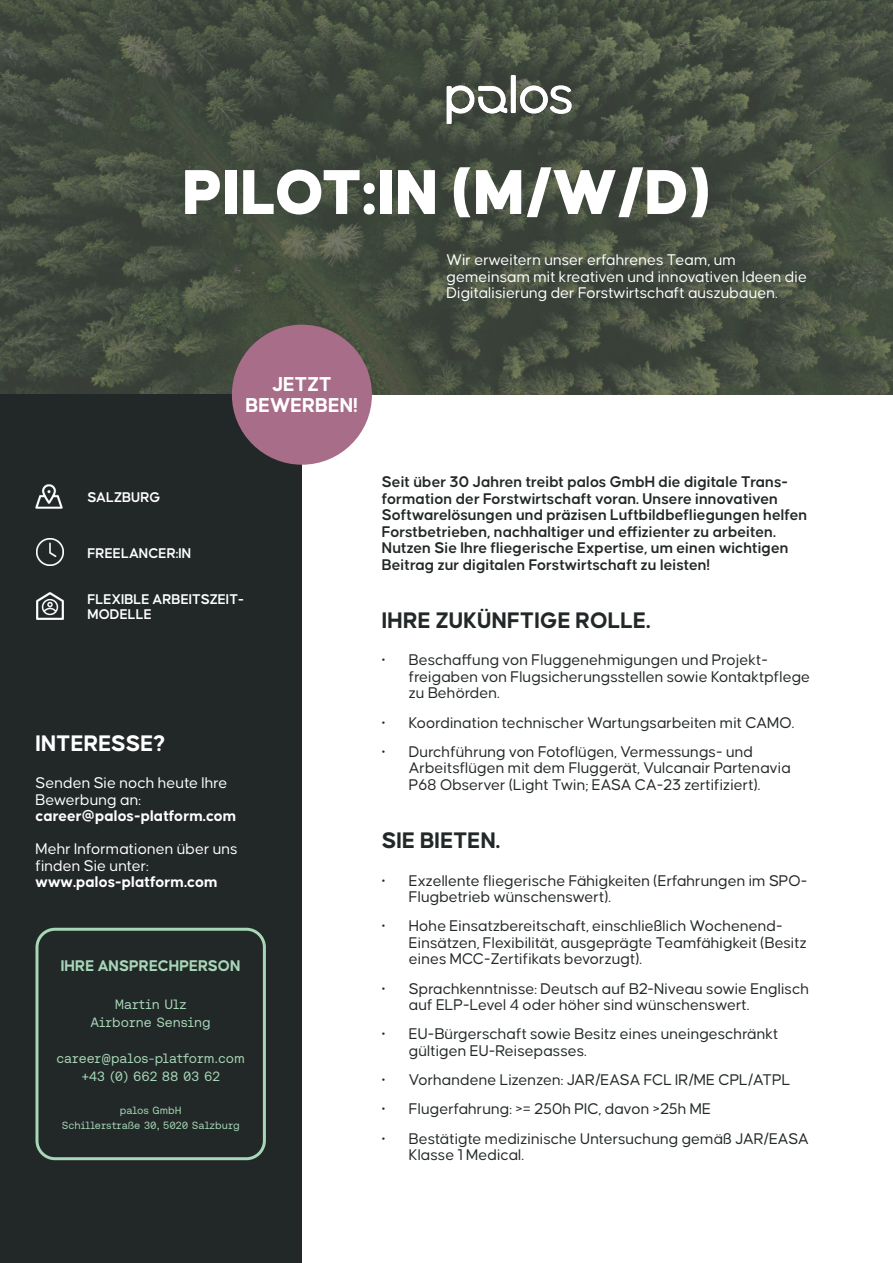
<style>
.page{position:relative;width:893px;height:1263px;background:#fff}
.page>*{position:absolute;margin:0;border:0;box-sizing:border-box;transform-origin:0 0}
.t1{font:900 67.5px "Causten";color:#fff}
.t2{font:700 24px "Causten";color:#222727}
.t3{font:700 24px "Causten";color:#fff}
.t4{font:700 21.45px/21.5px "Causten";color:#fff;text-align:center}
.t5{font:16.5px/16.5px "Causten";color:#222727}
.t6{font:600 16.5px/16.5px "Causten";color:#222727}
.t7{font:16.5px/16.5px "Causten";color:#fff}
.t8{font:700 16.5px "Causten";color:#a7d7b8}
.t9{font:600 15px/15px "Causten";color:#fff}
.t10{font:13.5px "Aeonik Fono";color:#a7d7b8}
.t11{font:10.5px/15px "Aeonik Fono";color:#a7d7b8;text-align:center}
.s1{font-weight:700}
</style>
<div class="page">
<svg style="left:0;top:0;width:893px;height:395px;background:#454d40"></svg>
<div style="left:0;top:395px;width:302px;height:868px;background:#222727"></div>
<div style="left:232px;top:325px;width:140px;height:140px;background:#a86d89;border-radius:50%"></div>
<div style="left:35px;top:928px;width:231px;height:232px;border:3px solid #a7d7b8;border-radius:18px"></div>
<img style="left:446px;top:74px;width:136px;height:61px">
<img style="left:35px;top:485px;width:27px;height:24px">
<img style="left:36px;top:539px;width:27px;height:27px">
<img style="left:36px;top:593px;width:27px;height:27px">
<p class="t1" style="left:182px;top:154px;width:530px">PILOT:IN (M/W/D)</p>
<p class="t7" style="left:446px;top:252px;width:362px">Wir erweitern unser erfahrenes Team, um gemeinsam mit kreativen und innovativen Ideen die<br>Digitalisierung der Forstwirtschaft auszubauen.</p>
<p class="t4" style="left:245px;top:373px;width:115px">JETZT<br>BEWERBEN!</p>
<p class="t9" style="left:87px;top:490px;width:74px">SALZBURG</p>
<p class="t9" style="left:87px;top:545px;width:106px">FREELANCER:IN</p>
<p class="t9" style="left:87px;top:592px;width:158px">FLEXIBLE ARBEITSZEIT-<br>MODELLE</p>
<p class="t3" style="left:35px;top:730px;width:132px">INTERESSE?</p>
<p class="t7" style="left:35px;top:774px;width:203px">Senden Sie noch heute Ihre<br>Bewerbung an: <span class="s1">career@palos-platform.com</span></p>
<p class="t7" style="left:35px;top:840px;width:204px">Mehr Informationen über uns finden Sie unter: <span class="s1">www.palos-platform.com</span></p>
<p class="t8" style="left:61px;top:957px;width:182px">IHRE ANSPRECHPERSON</p>
<p class="t10" style="left:115px;top:997px;width:73px">Martin Ulz</p>
<p class="t10" style="left:91px;top:1015px;width:122px">Airborne Sensing</p>
<p class="t10" style="left:57px;top:1051px;width:190px">career@palos-platform.com</p>
<p class="t10" style="left:81px;top:1069px;width:140px">+43 (0) 662 88 03 62</p>
<p class="t11" style="left:62px;top:1103px;width:179px">palos GmbH<br>Schillerstraße 30, 5020 Salzburg</p>
<p class="t6" style="left:382px;top:473px;width:427px">Seit über 30 Jahren treibt palos GmbH die digitale Trans&shy;formation der Forstwirtschaft voran. Unsere innovativen Softwarelösungen und präzisen Luftbildbefliegungen helfen Forstbetrieben, nachhaltiger und effizienter zu arbeiten.<br>Nutzen Sie Ihre fliegerische Expertise, um einen wichtigen Beitrag zur digitalen Forstwirtschaft zu leisten!</p>
<p class="t2" style="left:382px;top:607px;width:270px">IHRE ZUKÜNFTIGE ROLLE.</p>
<p class="t5" style="left:409px;top:652px;width:403px;text-indent:-27px">• Beschaffung von Fluggenehmigungen und Projekt&shy;freigaben von Flugsicherungsstellen sowie Kontaktpflege zu Behörden.</p>
<p class="t5" style="left:382px;top:714px;width:414px">• Koordination technischer Wartungsarbeiten mit CAMO.</p>
<p class="t5" style="left:409px;top:743px;width:383px;text-indent:-27px">• Durchführung von Fotoflügen, Vermessungs- und<br>Arbeitsflügen mit dem Fluggerät, Vulcanair Partenavia<br>P68 Observer (Light Twin; EASA CA-23 zertifiziert).</p>
<p class="t2" style="left:382px;top:827px;width:120px">SIE BIETEN.</p>
<p class="t5" style="left:409px;top:872px;width:400px;text-indent:-27px">• Exzellente fliegerische Fähigkeiten (Erfahrungen im SPO-<br>Flugbetrieb wünschenswert).</p>
<p class="t5" style="left:409px;top:918px;width:399px;text-indent:-27px">• Hohe Einsatzbereitschaft, einschließlich Wochenend-<br>Einsätzen, Flexibilität, ausgeprägte Teamfähigkeit (Besitz eines MCC-Zertifikats bevorzugt).</p>
<p class="t5" style="left:409px;top:980px;width:402px;text-indent:-27px">• Sprachkenntnisse: Deutsch auf B2-Niveau sowie Englisch auf ELP-Level 4 oder höher sind wünschenswert.</p>
<p class="t5" style="left:409px;top:1026px;width:371px;text-indent:-27px">• EU-Bürgerschaft sowie Besitz eines uneingeschränkt gültigen EU-Reisepasses.</p>
<p class="t5" style="left:382px;top:1071px;width:410px">• Vorhandene Lizenzen: JAR/EASA FCL IR/ME CPL/ATPL</p>
<p class="t5" style="left:382px;top:1101px;width:331px">• Flugerfahrung: &gt;= 250h PIC, davon &gt;25h ME</p>
<p class="t5" style="left:409px;top:1130px;width:401px;text-indent:-27px">• Bestätigte medizinische Untersuchung gemäß JAR/EASA<br>Klasse 1 Medical.</p>
</div>
